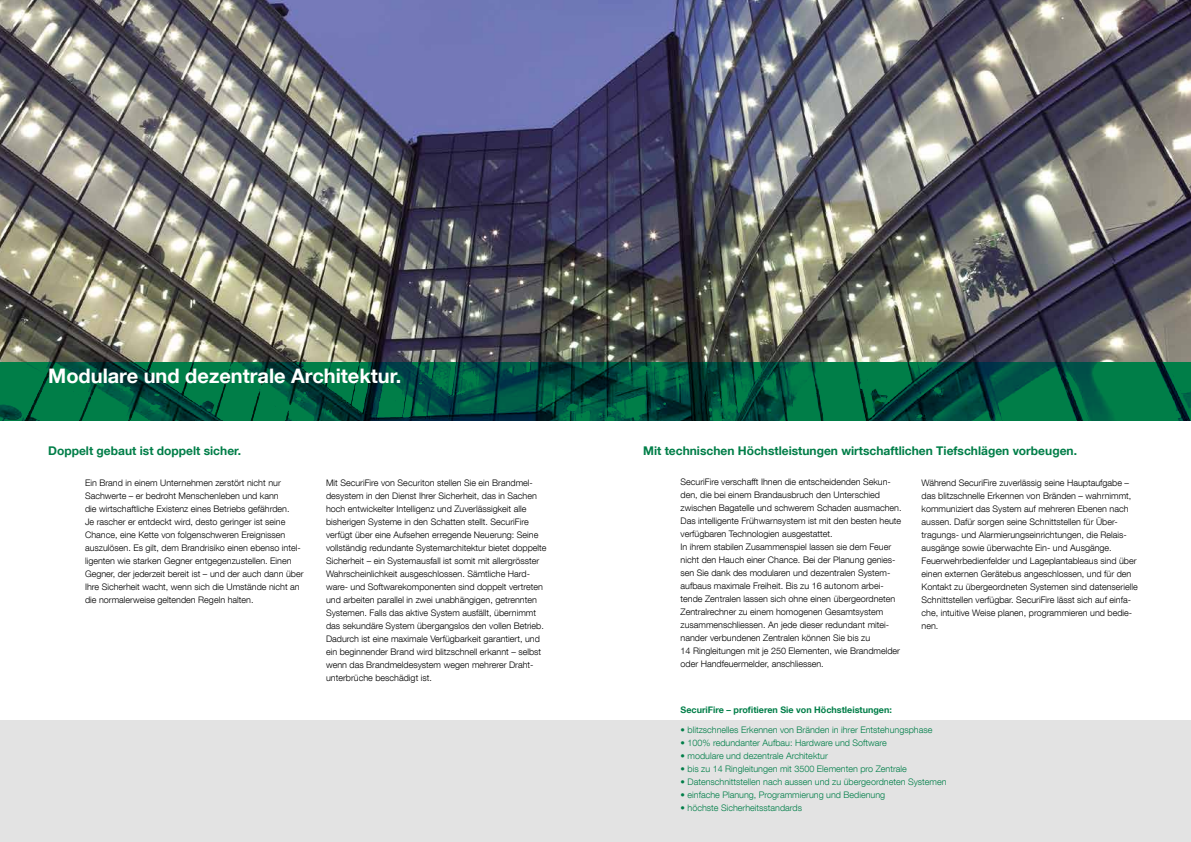
<style>
.page{position:relative;width:1191px;height:842px;background:#fff}
.page>*{position:absolute;margin:0;border:0;box-sizing:border-box;transform-origin:0 0}
.t1{font:700 20px "Helvetica Neue LT Com";color:#fff}
.t2{font:700 12px "Helvetica Neue LT Com";color:#007e48}
.t3{font:300 9px/13px "Helvetica Neue LT Com";color:#000}
.t4{font:300 9px "Helvetica Neue LT Com";color:#007e48}
.t5{font:700 9px "Helvetica Neue LT Com";color:#007e48}
</style>
<div class="page">
<div style="left:0;top:720px;width:1191px;height:122px;background:#e3e3e3"></div>
<img style="left:0;top:0;width:1191px;height:421px">
<svg style="left:0;top:362px;width:1191px;height:58px;background:#005c40"></svg>
<h1 class="t1" style="left:48px;top:363px;width:354px">Modulare und dezentrale Architektur.</h1>
<h2 class="t2" style="left:48px;top:443px;width:194px">Doppelt gebaut ist doppelt sicher.</h2>
<h2 class="t2" style="left:643px;top:443px;width:435px">Mit technischen Höchstleistungen wirtschaftlichen Tiefschlägen vorbeugen.</h2>
<p class="t3" style="left:921px;top:476px;width:218px">Während SecuriFire zuverlässig seine Hauptaufgabe – das blitzschnelle Erkennen von Bränden – wahrnimmt, kommuniziert das System auf mehreren Ebenen nach aussen. Dafür sorgen seine Schnittstellen für Über&shy;tragungs- und Alarmierungseinrichtungen, die Relais&shy;ausgänge sowie überwachte Ein- und Ausgänge.<br>Feuerwehrbedienfelder und Lageplantableaus sind über einen externen Gerätebus angeschlossen, und für den Kontakt zu übergeordneten Systemen sind datenserielle Schnittstellen verfügbar. SecuriFire lässt sich auf einfa&shy;che, intuitive Weise planen, programmieren und bedie&shy;nen.</p>
<p class="t3" style="left:85px;top:476px;width:220px">Ein Brand in einem Unternehmen zerstört nicht nur Sachwerte – er bedroht Menschenleben und kann<br>die wirtschaftliche Existenz eines Betriebs gefährden.<br>Je rascher er entdeckt wird, desto geringer ist seine Chance, eine Kette von folgenschweren Ereignissen auszulösen. Es gilt, dem Brandrisiko einen ebenso intel&shy;ligenten wie starken Gegner entgegenzustellen. Einen Gegner, der jederzeit bereit ist – und der auch dann über Ihre Sicherheit wacht, wenn sich die Umstände nicht an die normalerweise geltenden Regeln halten.</p>
<p class="t3" style="left:326px;top:476px;width:222px">Mit SecuriFire von Securiton stellen Sie ein Brandmel&shy;desystem in den Dienst Ihrer Sicherheit, das in Sachen hoch entwickelter Intelligenz und Zuverlässigkeit alle bisherigen Systeme in den Schatten stellt. SecuriFire verfügt über eine Aufsehen erregende Neuerung: Seine vollständig redundante Systemarchitektur bietet doppelte Sicherheit – ein Systemausfall ist somit mit allergrösster Wahrscheinlichkeit ausgeschlossen. Sämtliche Hard&shy;ware- und Softwarekomponenten sind doppelt vertreten und arbeiten parallel in zwei unabhängigen, getrennten Systemen. Falls das aktive System ausfällt, übernimmt das sekundäre System übergangslos den vollen Betrieb.<br>Dadurch ist eine maximale Verfügbarkeit garantiert, und ein beginnender Brand wird blitzschnell erkannt – selbst wenn das Brandmeldesystem wegen mehrerer Draht&shy;unterbrüche beschädigt ist.</p>
<p class="t3" style="left:680px;top:476px;width:222px">SecuriFire verschafft Ihnen die entscheidenden Sekun&shy;den, die bei einem Brandausbruch den Unterschied zwischen Bagatelle und schwerem Schaden ausmachen.<br>Das intelligente Frühwarnsystem ist mit den besten heute verfügbaren Technologien ausgestattet.<br>In ihrem stabilen Zusammenspiel lassen sie dem Feuer nicht den Hauch einer Chance. Bei der Planung genies&shy;sen Sie dank des modularen und dezentralen System&shy;aufbaus maximale Freiheit. Bis zu 16 autonom arbei&shy;tende Zentralen lassen sich ohne einen übergeordneten Zentralrechner zu einem homogenen Gesamtsystem zusammenschliessen. An jede dieser redundant mitei&shy;nander verbundenen Zentralen können Sie bis zu<br>14 Ringleitungen mit je 250 Elementen, wie Brandmelder oder Handfeuermelder, anschliessen.</p>
<p class="t5" style="left:680px;top:704px;width:213px">SecuriFire – profitieren Sie von Höchstleistungen:</p>
<p class="t4" style="left:680px;top:724px;width:253px">• blitzschnelles Erkennen von Bränden in ihrer Entstehungsphase</p>
<p class="t4" style="left:680px;top:737px;width:208px">• 100% redundanter Aufbau: Hardware und Software</p>
<p class="t4" style="left:680px;top:750px;width:149px">• modulare und dezentrale Architektur</p>
<p class="t4" style="left:680px;top:763px;width:228px">• bis zu 14 Ringleitungen mit 3500 Elementen pro Zentrale</p>
<p class="t4" style="left:680px;top:776px;width:267px">• Datenschnittstellen nach aussen und zu übergeordneten Systemen</p>
<p class="t4" style="left:680px;top:789px;width:206px">• einfache Planung, Programmierung und Bedienung</p>
<p class="t4" style="left:680px;top:802px;width:123px">• höchste Sicherheitsstandards</p>
</div>
